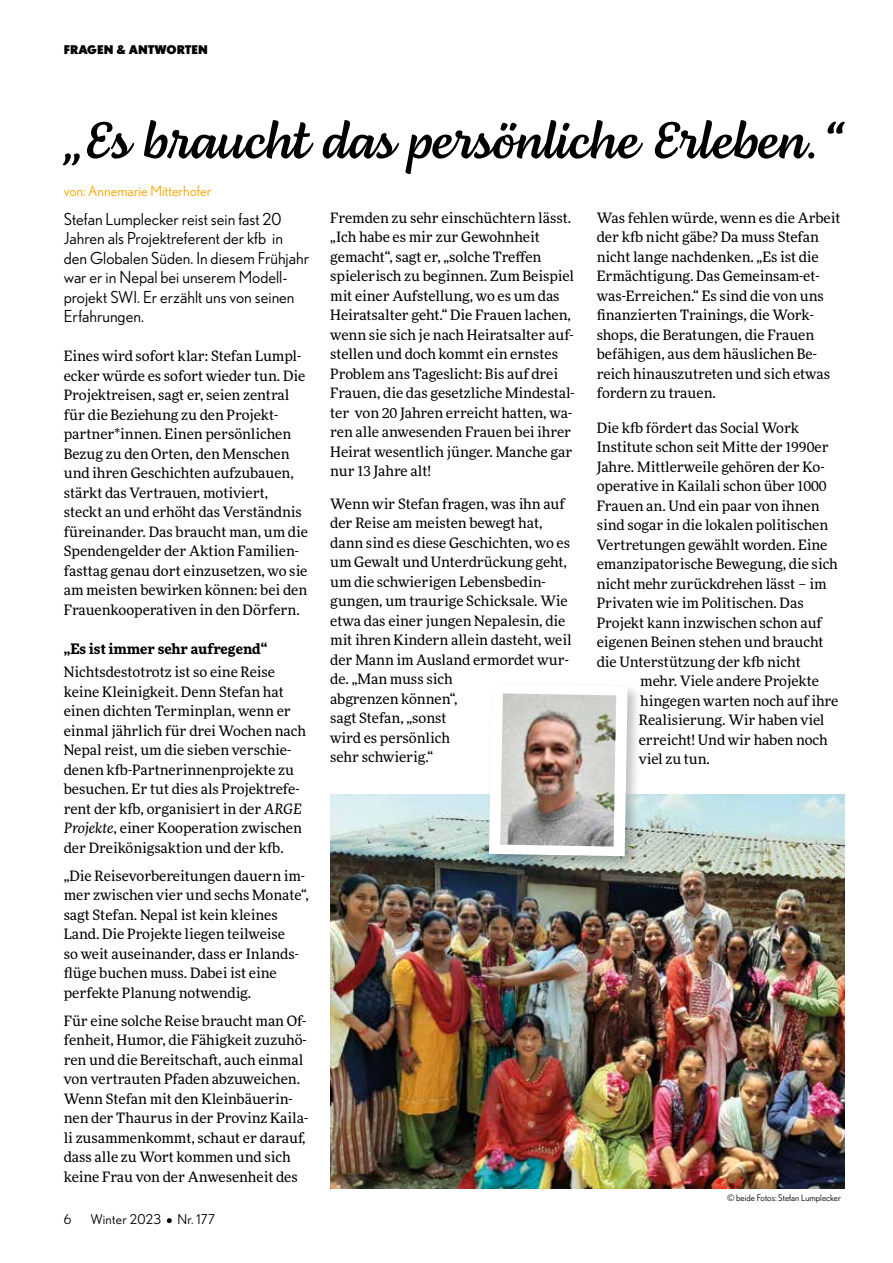
<style>
.page{position:relative;width:893px;height:1263px;background:#fff}
.page>*{position:absolute;margin:0;border:0;box-sizing:border-box;transform-origin:0 0}
.t1{font:52.5px "Lemongrass Script";color:#000}
.t2{font:16.5px/19.5px "Nobel";color:#000}
.t3{font:14.25px/19.5px "More Pro";color:#000}
.t4{font:700 14.25px "More Pro";color:#000}
.t5{font:14.25px "Nobel";color:#f7a600}
.t6{font:13.5px "Nobel";letter-spacing:.02em;color:#000}
.t7{font:900 12px "Nobel";color:#000}
.t8{font:9px "Nobel";color:#000}
.s1{font-style:italic}
</style>
<div class="page">
<svg style="left:167px;top:1218px;width:5px;height:5px"></svg>
<img style="left:330px;top:795px;width:514px;height:393px">
<div style="left:486px;top:681px;width:157px;height:190px;background:#000;opacity:.25"></div>
<svg style="left:489px;top:684px;width:139px;height:172px"></svg>
<img style="left:500px;top:693px;width:116px;height:153px">
<p class="t7" style="left:64px;top:42px;width:146px">FRAGEN &amp; ANTWORTEN</p>
<h1 class="t1" style="left:64px;top:109px;width:781px">„Es braucht das persönliche Erleben.“</h1>
<p class="t3" style="left:330px;top:207px;width:246px">Fremden zu sehr einschüchtern lässt. „Ich habe es mir zur Gewohnheit gemacht“, sagt er, „solche Treffen spielerisch zu beginnen. Zum Beispiel mit einer Aufstellung, wo es um das Heiratsalter geht.“ Die Frauen lachen, wenn sie sich je nach Heiratsalter auf&shy;stellen und doch kommt ein ernstes Problem ans Tageslicht: Bis auf drei Frauen, die das gesetzliche Mindestal&shy;ter von 20 Jahren erreicht hatten, wa&shy;ren alle anwesenden Frauen bei ihrer Heirat wesentlich jünger. Manche gar nur 13 Jahre alt!</p>
<p class="t3" style="left:330px;top:493px;width:243px">Wenn wir Stefan fragen, was ihn auf der Reise am meisten bewegt hat, dann sind es diese Geschichten, wo es um Gewalt und Unterdrückung geht, um die schwierigen Lebensbedin&shy;gungen, um traurige Schicksale. Wie etwa das einer jungen Nepalesin, die mit ihren Kindern allein dasteht, weil der Mann im Ausland ermordet wur&shy;de. „Man muss sich<br>abgrenzen können“,<br>sagt Stefan, „sonst<br>wird es persönlich<br>sehr schwierig.“</p>
<p class="t5" style="left:64px;top:182px;width:149px">von: Annemarie Mitterhofer</p>
<p class="t3" style="left:597px;top:207px;width:245px">Was fehlen würde, wenn es die Arbeit der kfb nicht gäbe? Da muss Stefan nicht lange nachdenken. „Es ist die Ermächtigung. Das Gemeinsam-et&shy;was-Erreichen.“ Es sind die von uns finanzierten Trainings, die Work&shy;shops, die Beratungen, die Frauen befähigen, aus dem häuslichen Be&shy;reich hinauszutreten und sich etwas fordern zu trauen.</p>
<p class="t3" style="left:597px;top:417px;width:243px">Die kfb fördert das Social Work Institute schon seit Mitte der 1990er Jahre. Mittlerweile gehören der Ko&shy;operative in Kailali schon über 1000<br>Frauen an. Und ein paar von ihnen sind sogar in die lokalen politischen Vertretungen gewählt worden. Eine emanzipatorische Bewegung, die sich nicht mehr zurückdrehen lässt – im Privaten wie im Politischen. Das Projekt kann inzwischen schon auf eigenen Beinen stehen und braucht die Unterstützung der kfb nicht</p>
<p class="t3" style="left:639px;top:670px;width:201px">mehr. Viele andere Projekte hingegen warten noch auf ihre<br>Realisierung. Wir haben viel erreicht! Und wir haben noch viel zu tun.</p>
<p class="t2" style="left:64px;top:209px;width:247px">Stefan Lumplecker reist sein fast 20<br>Jahren als Projektreferent der kfb in den Globalen Süden. In diesem Frühjahr war er in Nepal bei unserem Modell&shy;projekt SWI. Er erzählt uns von seinen Erfahrungen.</p>
<p class="t3" style="left:64px;top:346px;width:246px">Eines wird sofort klar: Stefan Lumpl&shy;ecker würde es sofort wieder tun. Die Projektreisen, sagt er, seien zentral für die Beziehung zu den Projekt&shy;partner*innen. Einen persönlichen Bezug zu den Orten, den Menschen und ihren Geschichten aufzubauen, stärkt das Vertrauen, motiviert, steckt an und erhöht das Verständnis füreinander. Das braucht man, um die Spendengelder der Aktion Familien&shy;fasttag genau dort einzusetzen, wo sie am meisten bewirken können: bei den Frauenkooperativen in den Dörfern.</p>
<p class="t4" style="left:64px;top:638px;width:205px">„Es ist immer sehr aufregend“</p>
<p class="t3" style="left:64px;top:662px;width:244px">Nichtsdestotrotz ist so eine Reise keine Kleinigkeit. Denn Stefan hat einen dichten Terminplan, wenn er einmal jährlich für drei Wochen nach Nepal reist, um die sieben verschie&shy;denen kfb-Partnerinnenprojekte zu besuchen. Er tut dies als Projektrefe&shy;rent der kfb, organisiert in der <span class="s1">ARGE Projekte</span>, einer Kooperation zwischen der Dreikönigsaktion und der kfb.</p>
<p class="t3" style="left:64px;top:865px;width:247px">„Die Reisevorbereitungen dauern im&shy;mer zwischen vier und sechs Monate“, sagt Stefan. Nepal ist kein kleines Land. Die Projekte liegen teilweise<br>so weit auseinander, dass er Inlands&shy;flüge buchen muss. Dabei ist eine perfekte Planung notwendig.</p>
<p class="t3" style="left:64px;top:1010px;width:246px">Für eine solche Reise braucht man Of&shy;fenheit, Humor, die Fähigkeit zuzuhö&shy;ren und die Bereitschaft, auch einmal von vertrauten Pfaden abzuweichen.<br>Wenn Stefan mit den Kleinbäuerin&shy;nen der Thaurus in der Provinz Kaila&shy;li zusammenkommt, schaut er darauf, dass alle zu Wort kommen und sich keine Frau von der Anwesenheit des</p>
<p class="t6" style="left:64px;top:1211px;width:9px">6</p>
<p class="t6" style="left:91px;top:1211px;width:126px">Winter 2023 Nr. 177</p>
<p class="t8" style="left:727px;top:1193px;width:116px">© beide Fotos: Stefan Lumplecker</p>
</div>
